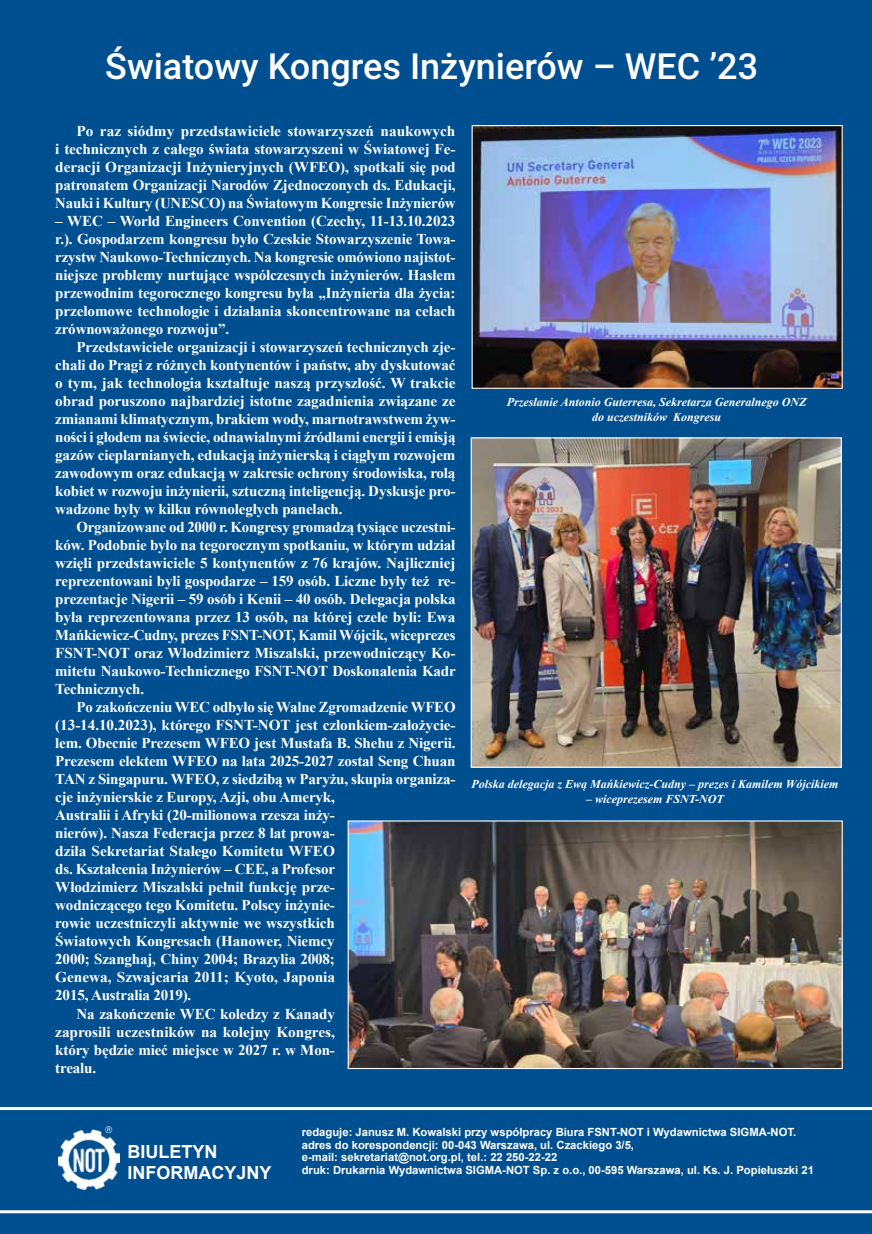
<style>
.page{position:relative;width:872px;height:1234px;background:#fff}
.page>*{position:absolute;margin:0;border:0;box-sizing:border-box;transform-origin:0 0}
.t1{font:500 36px "Roboto";color:#fff}
.t2{font:700 18px/21.6px "Arial";color:#fff}
.t3{font:700 15px/18px "Times New Roman";letter-spacing:-.01em;color:#fff;text-align:justify}
.t4{font:italic 700 12px/15px "Times New Roman";color:#fff;text-align:center}
.t5{font:700 11.25px/12.8px "Arial";color:#fff}
</style>
<div class="page">
<div style="left:0;top:0;width:872px;height:1233px;background:#004f91"></div>
<hr style="left:0;top:1209px;width:872px;height:3px;background:#fff">
<hr style="left:0;top:1106px;width:872px;height:3px;background:#fff">
<img style="left:59px;top:1129px;width:60px;height:60px">
<img style="left:350px;top:822px;width:490px;height:244px">
<img style="left:472px;top:439px;width:368px;height:326px">
<div style="left:470px;top:437px;width:372px;height:330px;border:1px solid #fff"></div>
<img style="left:473px;top:127px;width:367px;height:260px">
<div style="left:471px;top:125px;width:371px;height:264px;border:1px solid #fff"></div>
<svg style="left:105px;top:1129px;width:7px;height:3px"></svg>
<h1 class="t1" style="left:105px;top:41px;width:654px">Światowy Kongres Inżynierów – WEC ’23</h1>
<p class="t3" style="left:55px;top:121px;width:402px;text-indent:21px">Po raz siódmy przedstawiciele stowarzyszeń naukowych i technicznych z całego świata stowarzyszeni w Światowej Fe&shy;deracji Organizacji Inżynieryjnych (WFEO), spotkali się pod patronatem Organizacji Narodów Zjednoczonych ds. Edukacji, Nauki i Kultury (UNESCO) na Światowym Kongresie Inżynierów</p>
<p class="t3" style="left:55px;top:211px;width:402px">– WEC – World Engineers Convention (Czechy, 11-13.10.2023 r.). Gospodarzem kongresu było Czeskie Stowarzyszenie Towa&shy;rzystw Naukowo-Technicznych. Na kongresie omówiono najistot&shy;niejsze problemy nurtujące współczesnych inżynierów. Hasłem przewodnim tegorocznego kongresu była „Inżynieria dla życia: przełomowe technologie i działania skoncentrowane na celach zrównoważonego rozwoju”.</p>
<p class="t3" style="left:55px;top:337px;width:402px;text-indent:21px">Przedstawiciele organizacji i stowarzyszeń technicznych zje&shy;chali do Pragi z różnych kontynentów i państw, aby dyskutować o tym, jak technologia kształtuje naszą przyszłość. W trakcie obrad poruszono najbardziej istotne zagadnienia związane ze zmianami klimatycznym, brakiem wody, marnotrawstwem żyw&shy;ności i głodem na świecie, odnawialnymi źródłami energii i emisją gazów cieplarnianych, edukacją inżynierską i ciągłym rozwojem zawodowym oraz edukacją w zakresie ochrony środowiska, rolą kobiet w rozwoju inżynierii, sztuczną inteligencją. Dyskusje pro&shy;wadzone były w kilku równoległych panelach.</p>
<p class="t3" style="left:55px;top:517px;width:402px;text-indent:21px">Organizowane od 2000 r. Kongresy gromadzą tysiące uczestni&shy;ków. Podobnie było na tegorocznym spotkaniu, w którym udział wzięli przedstawiciele 5 kontynentów z 76 krajów. Najliczniej reprezentowani byli gospodarze – 159 osób. Liczne były też re&shy;prezentacje Nigerii – 59 osób i Kenii – 40 osób. Delegacja polska była reprezentowana przez 13 osób, na której czele byli: Ewa Mańkiewicz-Cudny, prezes FSNT-NOT, Kamil Wójcik, wiceprezes FSNT-NOT oraz Włodzimierz Miszalski, przewodniczący Ko&shy;mitetu Naukowo-Technicznego FSNT-NOT Doskonalenia Kadr Technicznych.</p>
<p class="t3" style="left:77px;top:697px;width:380px">Po zakończeniu WEC odbyło się Walne Zgromadzenie WFEO</p>
<p class="t3" style="left:55px;top:715px;width:402px">(13-14.10.2023), którego FSNT-NOT jest członkiem-założycie-</p>
<p class="t3" style="left:55px;top:733px;width:402px">lem. Obecnie Prezesem WFEO jest Mustafa B. Shehu z Nigerii.</p>
<p class="t3" style="left:55px;top:751px;width:402px">Prezesem elektem WFEO na lata 2025-2027 został Seng Chuan</p>
<p class="t3" style="left:55px;top:769px;width:402px">TAN z Singapuru. WFEO, z siedzibą w Paryżu, skupia organiza-</p>
<p class="t3" style="left:55px;top:787px;width:281px">cje inżynierskie z Europy, Azji, obu Ameryk,</p>
<p class="t3" style="left:55px;top:805px;width:281px">Australii i Afryki (20-milionowa rzesza inży-</p>
<p class="t3" style="left:55px;top:823px;width:281px">nierów). Nasza Federacja przez 8 lat prowa-</p>
<p class="t3" style="left:55px;top:841px;width:281px">dziła Sekretariat Stałego Komitetu WFEO</p>
<p class="t3" style="left:55px;top:859px;width:281px">ds. Kształcenia Inżynierów – CEE, a Profesor</p>
<p class="t3" style="left:55px;top:877px;width:281px">Włodzimierz Miszalski pełnił funkcję prze-</p>
<p class="t3" style="left:55px;top:895px;width:281px">wodniczącego tego Komitetu. Polscy inżynie-</p>
<p class="t3" style="left:55px;top:913px;width:281px">rowie uczestniczyli aktywnie we wszystkich</p>
<p class="t3" style="left:55px;top:931px;width:281px">Światowych Kongresach (Hanower, Niemcy</p>
<p class="t3" style="left:55px;top:949px;width:281px">2000; Szanghaj, Chiny 2004; Brazylia 2008;</p>
<p class="t3" style="left:55px;top:967px;width:281px">Genewa, Szwajcaria 2011; Kyoto, Japonia</p>
<p class="t3" style="left:55px;top:985px;width:138px">2015, Australia 2019).</p>
<p class="t3" style="left:77px;top:1003px;width:260px">Na zakończenie WEC koledzy z Kanady</p>
<p class="t3" style="left:55px;top:1021px;width:281px">zaprosili uczestników na kolejny Kongres,</p>
<p class="t3" style="left:55px;top:1039px;width:281px">który będzie mieć miejsce w 2027 r. w Mon-</p>
<p class="t3" style="left:55px;top:1057px;width:42px">trealu.</p>
<p class="t4" style="left:507px;top:394px;width:301px">Przesłanie Antonio Guterresa, Sekretarza Generalnego ONZ do uczestników Kongresu</p>
<p class="t4" style="left:471px;top:776px;width:368px">Polska delegacja z Ewą Mańkiewicz-Cudny – prezes i Kamilem Wójcikiem</p>
<p class="t4" style="left:586px;top:791px;width:139px">– wiceprezesem FSNT-NOT</p>
<p class="t2" style="left:127px;top:1140px;width:146px">BIULETYN<br>INFORMACYJNY</p>
<p class="t5" style="left:302px;top:1125px;width:514px">redaguje: Janusz M. Kowalski przy współpracy Biura FSNT-NOT i Wydawnictwa SIGMA-NOT. adres do korespondencji: 00-043 Warszawa, ul. Czackiego 3/5,<br>e-mail: sekretariat@not.org.pl, tel.: 22 250-22-22<br>druk: Drukarnia Wydawnictwa SIGMA-NOT Sp. z o.o., 00-595 Warszawa, ul. Ks. J. Popiełuszki 21</p>
</div>
